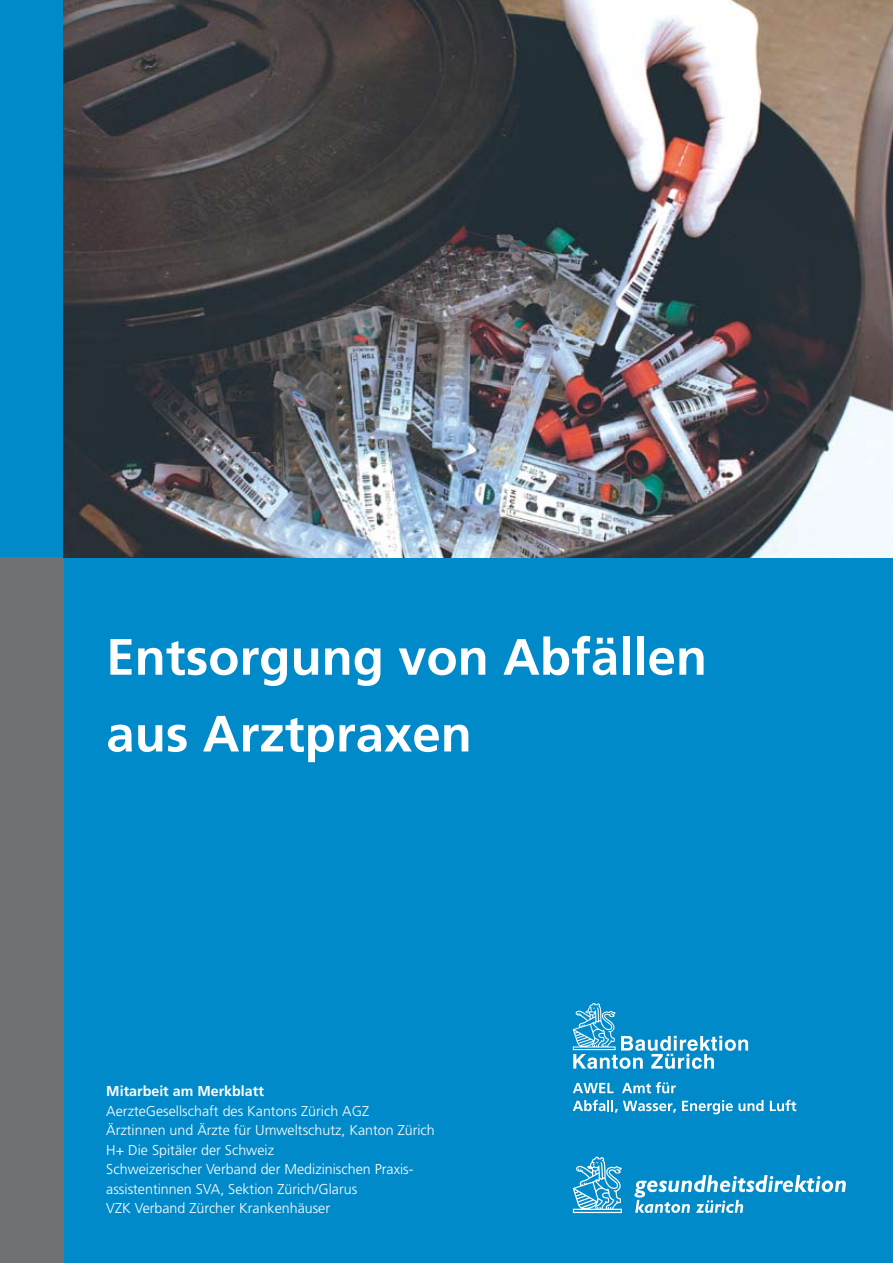
<style>
.page{position:relative;width:893px;height:1263px;background:#008ac9}
.page>*{position:absolute;margin:0;border:0;box-sizing:border-box;transform-origin:0 0}
.t1{font:700 51px/76.8px "Frutiger";color:#fff}
.t2{font:300 14.25px/19.5px "Frutiger";color:#fff}
.t3{font:700 14.25px "Frutiger";color:#fff}
</style>
<div class="page">
<div style="left:0;top:557px;width:64px;height:706px;background:#707173"></div>
<svg style="left:573px;top:1003px;width:175px;height:66px"></svg>
<svg style="left:573px;top:1083px;width:40px;height:10px"></svg>
<svg style="left:622px;top:1082px;width:54px;height:11px"></svg>
<svg style="left:573px;top:1100px;width:103px;height:13px"></svg>
<svg style="left:682px;top:1100px;width:81px;height:14px"></svg>
<svg style="left:770px;top:1100px;width:26px;height:11px"></svg>
<img style="left:64px;top:0;width:829px;height:557px">
<svg style="left:573px;top:1157px;width:49px;height:56px"></svg>
<svg style="left:634px;top:1175px;width:212px;height:38px"></svg>
<h1 class="t1" style="left:106px;top:619px;width:602px">Entsorgung von Abfällen aus Arztpraxen</h1>
<p class="t3" style="left:106px;top:1083px;width:159px">Mitarbeit am Merkblatt</p>
<p class="t2" style="left:106px;top:1101px;width:330px">AerzteGesellschaft des Kantons Zürich AGZ<br>Ärztinnen und Ärzte für Umweltschutz, Kanton Zürich H+ Die Spitäler der Schweiz<br>Schweizerischer Verband der Medizinischen Praxis&shy;assistentinnen SVA, Sektion Zürich/Glarus<br>VZK Verband Zürcher Krankenhäuser</p>
</div>
